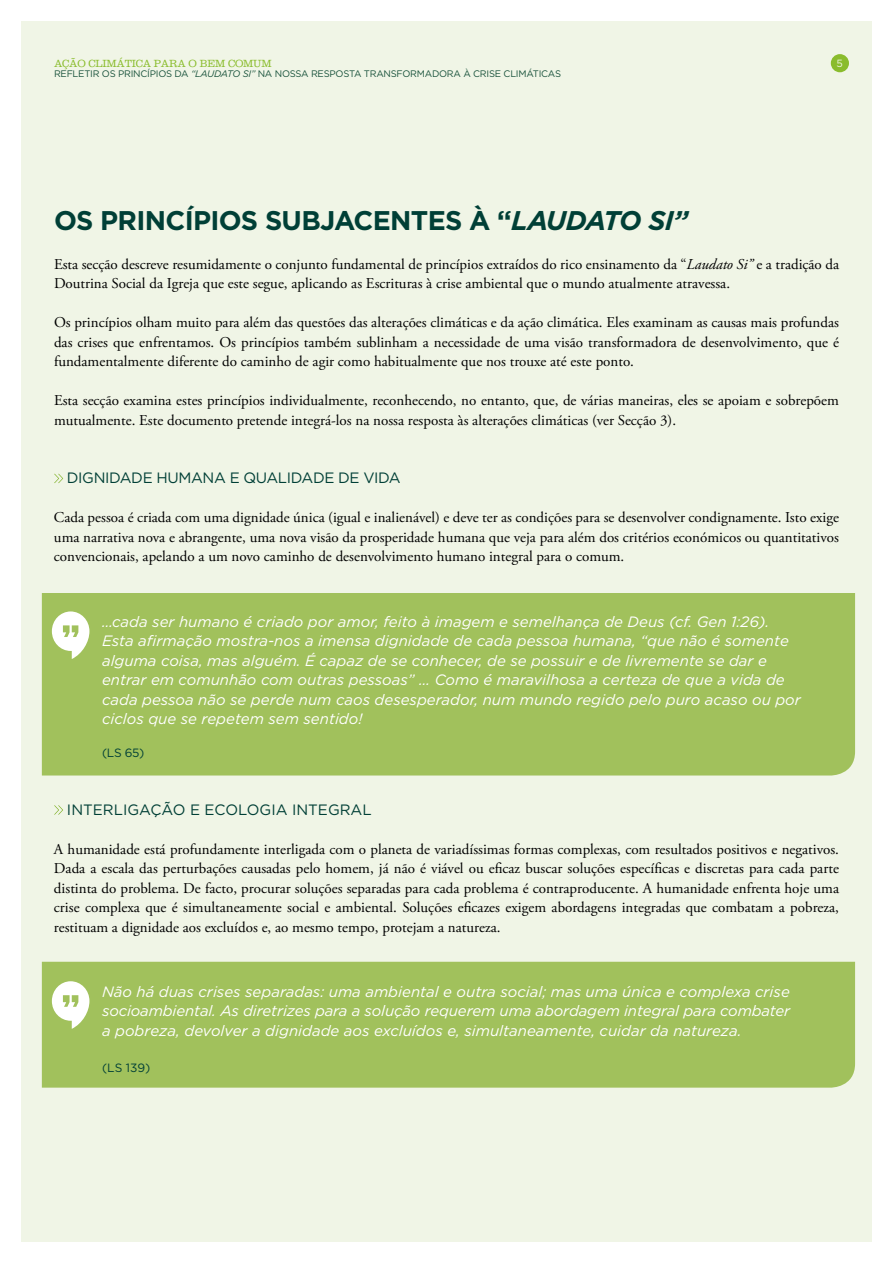
<style>
.page{position:relative;width:893px;height:1263px;background:#fff}
.page>*{position:absolute;margin:0;border:0;box-sizing:border-box;transform-origin:0 0}
.t1{font:700 27px "Gotham";letter-spacing:-.025em;color:#003f36}
.t2{font:15px/19.5px "Adobe Garamond Pro";color:#000;text-align:justify}
.t3{font:italic 15px/19.5px "Gotham";color:#fff}
.t4{font:15px "Gotham";letter-spacing:-.025em;color:#003f36}
.t5{font:15px "Gotham";color:#003f36}
.t6{font:12px "Gotham";letter-spacing:-.005em;color:#003f36}
.t7{font:300 10.8px "Clarendon LT Std";letter-spacing:-.02em;color:#86bc25}
.t8{font:10.5px "Gotham";color:#fff}
.t9{font:9.45px "Gotham";letter-spacing:-.025em;color:#003f36}
.s1{font-style:italic}
</style>
<div class="page">
<div style="left:21px;top:21px;width:851px;height:1221px;background:#f0f5e6"></div>
<div style="left:42px;top:593px;width:813px;height:182px;background:#a1c15c"></div>
<div style="left:42px;top:962px;width:813px;height:125px;background:#a1c15c"></div>
<svg style="left:54px;top:474px;width:9px;height:9px"></svg>
<svg style="left:54px;top:805px;width:9px;height:10px"></svg>
<svg style="left:52px;top:611px;width:37px;height:48px;background:#dbe7c2"></svg>
<svg style="left:52px;top:981px;width:37px;height:48px;background:#dbe7c2"></svg>
<p class="t7" style="left:54px;top:57px;width:219px">AÇÃO CLIMÁTICA PARA O BEM COMUM</p>
<p class="t9" style="left:54px;top:68px;width:509px">REFLETIR OS PRINCÍPIOS DA <span class="s1">“LAUDATO SI”</span> NA NOSSA RESPOSTA TRANSFORMADORA À CRISE CLIMÁTICAS</p>
<p class="t8" style="left:836px;top:57px;width:8px">5</p>
<h1 class="t1" style="left:54px;top:202px;width:636px">OS PRINCÍPIOS SUBJACENTES À “<span class="s1">LAUDATO SI”</span></h1>
<p class="t2" style="left:54px;top:255px;width:787px">Esta secção descreve resumidamente o conjunto fundamental de princípios extraídos do rico ensinamento da “<span class="s1">Laudato Si”</span> e a tradição da<br>Doutrina Social da Igreja que este segue, aplicando as Escrituras à crise ambiental que o mundo atualmente atravessa.</p>
<p class="t2" style="left:54px;top:313px;width:786px">Os princípios olham muito para além das questões das alterações climáticas e da ação climática. Eles examinam as causas mais profundas das crises que enfrentamos. Os princípios também sublinham a necessidade de uma visão transformadora de desenvolvimento, que é fundamentalmente diferente do caminho de agir como habitualmente que nos trouxe até este ponto.</p>
<p class="t2" style="left:54px;top:391px;width:786px">Esta secção examina estes princípios individualmente, reconhecendo, no entanto, que, de várias maneiras, eles se apoiam e sobrepõem mutualmente. Este documento pretende integrá-los na nossa resposta às alterações climáticas (ver Secção 3).</p>
<p class="t4" style="left:67px;top:468px;width:335px">DIGNIDADE HUMANA E QUALIDADE DE VIDA</p>
<p class="t2" style="left:54px;top:508px;width:786px">Cada pessoa é criada com uma dignidade única (igual e inalienável) e deve ter as condições para se desenvolver condignamente. Isto exige uma narrativa nova e abrangente, uma nova visão da prosperidade humana que veja para além dos critérios económicos ou quantitativos convencionais, apelando a um novo caminho de desenvolvimento humano integral para o comum.</p>
<p class="t3" style="left:102px;top:612px;width:700px">…cada ser humano é criado por amor, feito à imagem e semelhança de Deus (cf. Gen 1:26).<br>Esta afirmação mostra-nos a imensa dignidade de cada pessoa humana, “que não é somente alguma coisa, mas alguém. É capaz de se conhecer, de se possuir e de livremente se dar e entrar em comunhão com outras pessoas” … Como é maravilhosa a certeza de que a vida de cada pessoa não se perde num caos desesperador, num mundo regido pelo puro acaso ou por ciclos que se repetem sem sentido!</p>
<p class="t6" style="left:102px;top:745px;width:44px">(LS 65)</p>
<p class="t5" style="left:67px;top:800px;width:306px">INTERLIGAÇÃO E ECOLOGIA INTEGRAL</p>
<p class="t2" style="left:54px;top:840px;width:786px">A humanidade está profundamente interligada com o planeta de variadíssimas formas complexas, com resultados positivos e negativos.<br>Dada a escala das perturbações causadas pelo homem, já não é viável ou eficaz buscar soluções específicas e discretas para cada parte distinta do problema. De facto, procurar soluções separadas para cada problema é contraproducente. A humanidade enfrenta hoje uma crise complexa que é simultaneamente social e ambiental. Soluções eficazes exigem abordagens integradas que combatam a pobreza, restituam a dignidade aos excluídos e, ao mesmo tempo, protejam a natureza.</p>
<p class="t3" style="left:102px;top:981px;width:690px;text-align:justify">Não há duas crises separadas: uma ambiental e outra social; mas uma única e complexa crise socioambiental. As diretrizes para a solução requerem uma abordagem integral para combater a pobreza, devolver a dignidade aos excluídos e, simultaneamente, cuidar da natureza.</p>
<p class="t6" style="left:102px;top:1060px;width:50px">(LS 139)</p>
</div>
